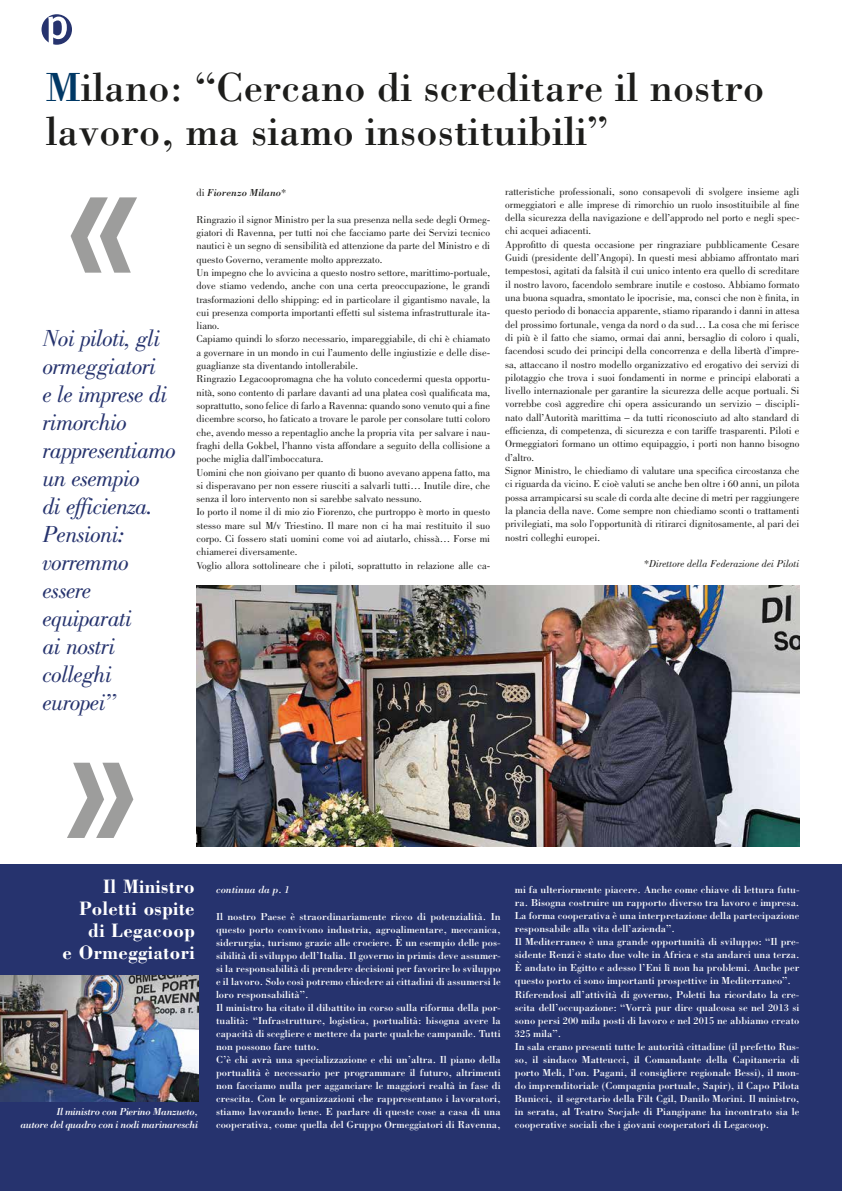
<style>
.page{position:relative;width:842px;height:1191px;background:#fff}
.page>*{position:absolute;margin:0;border:0;box-sizing:border-box;transform-origin:0 0}
.t1{font:italic 233.6px "Bodoni Std Poster";color:#9d9d9c;scale:.61 1}
.t2{font:42px/44px "Bodoni Std";color:#1d1d1b}
.t3{font:italic 24px/28px "Bodoni Std";letter-spacing:-.025em;color:#26336e}
.t4{font:700 20px/22px "Bodoni Std";letter-spacing:.02em;color:#fff;text-align:right;scale:.94 1}
.t5{font:10.5px/13.3px "Bodoni Std";color:#1d1d1b}
.t6{font:10.5px/13px "Bodoni Std";color:#fff}
.t7{font:italic 10.5px/13px "Bodoni Std";letter-spacing:-.03em;color:#fff;text-align:right}
.t8{font:italic 10.5px "Bodoni Std";color:#1d1d1b}
.t9{font:italic 10.5px "Bodoni Std";color:#1d1d1b}
.t10{font:italic 10.5px "Bodoni Std";color:#fff}
.s1{color:#003865}
.s2{font-style:normal}
</style>
<div class="page">
<div style="left:42px;top:14px;width:30px;height:31px;background:#26336e;border-radius:50%"></div>
<svg style="left:48px;top:16px;width:19px;height:29px"></svg>
<div style="left:0;top:864px;width:842px;height:327px;background:#26336e"></div>
<img style="left:197px;top:585px;width:602px;height:261px">
<img style="left:0;top:975px;width:198px;height:126px">
<h2 class="t2" style="left:46px;top:64px;width:720px"><span class="s1">M</span>ilano: “Cercano di screditare il nostro lavoro, ma siamo insostituibili”</h2>
<h1 class="t1" style="left:65px;top:68px;width:132px">«</h1>
<h3 class="t3" style="left:43px;top:324px;width:135px">Noi piloti, gli ormeggiatori<br>e le imprese di rimorchio rappresentiamo un esempio<br>di efficienza.<br>Pensioni: vorremmo essere equiparati<br>ai nostri colleghi europei”</h3>
<h1 class="t1" style="left:65px;top:633px;width:132px">»</h1>
<p class="t9" style="left:196px;top:186px;width:91px"><span class="s2">di</span> Fiorenzo Milano<span class="s2">*</span></p>
<p class="t5" style="left:196px;top:213px;width:295px">Ringrazio il signor Ministro per la sua presenza nella sede degli Ormeg&shy;giatori di Ravenna, per tutti noi che facciamo parte dei Servizi tecnico nautici è un segno di sensibilità ed attenzione da parte del Ministro e di questo Governo, veramente molto apprezzato.<br>Un impegno che lo avvicina a questo nostro settore, marittimo-portuale, dove stiamo vedendo, anche con una certa preoccupazione, le grandi trasformazioni dello shipping: ed in particolare il gigantismo navale, la cui presenza comporta importanti effetti sul sistema infrastrutturale ita&shy;liano.<br>Capiamo quindi lo sforzo necessario, impareggiabile, di chi è chiamato a governare in un mondo in cui l’aumento delle ingiustizie e delle dise&shy;guaglianze sta diventando intollerabile.<br>Ringrazio Legacoopromagna che ha voluto concedermi questa opportu&shy;nità, sono contento di parlare davanti ad una platea così qualificata ma, soprattutto, sono felice di farlo a Ravenna: quando sono venuto qui a fine dicembre scorso, ho faticato a trovare le parole per consolare tutti coloro che, avendo messo a repentaglio anche la propria vita per salvare i nau&shy;fraghi della Gokbel, l’hanno vista affondare a seguito della collisione a poche miglia dall’imboccatura.<br>Uomini che non gioivano per quanto di buono avevano appena fatto, ma si disperavano per non essere riusciti a salvarli tutti… Inutile dire, che senza il loro intervento non si sarebbe salvato nessuno.<br>Io porto il nome il di mio zio Fiorenzo, che purtroppo è morto in questo stesso mare sul M/v Triestino. Il mare non ci ha mai restituito il suo corpo. Ci fossero stati uomini come voi ad aiutarlo, chissà… Forse mi chiamerei diversamente.<br>Voglio allora sottolineare che i piloti, soprattutto in relazione alle ca-</p>
<p class="t5" style="left:505px;top:184px;width:296px">ratteristiche professionali, sono consapevoli di svolgere insieme agli ormeggiatori e alle imprese di rimorchio un ruolo insostituibile al fine della sicurezza della navigazione e dell’approdo nel porto e negli spec&shy;chi acquei adiacenti.<br>Approfitto di questa occasione per ringraziare pubblicamente Cesare Guidi (presidente dell’Angopi). In questi mesi abbiamo affrontato mari tempestosi, agitati da falsità il cui unico intento era quello di screditare il nostro lavoro, facendolo sembrare inutile e costoso. Abbiamo formato una buona squadra, smontato le ipocrisie, ma, consci che non è finita, in questo periodo di bonaccia apparente, stiamo riparando i danni in attesa del prossimo fortunale, venga da nord o da sud… La cosa che mi ferisce di più è il fatto che siamo, ormai dai anni, bersaglio di coloro i quali, facendosi scudo dei principi della concorrenza e della libertà d’impre&shy;sa, attaccano il nostro modello organizzativo ed erogativo dei servizi di pilotaggio che trova i suoi fondamenti in norme e principi elaborati a livello internazionale per garantire la sicurezza delle acque portuali. Si vorrebbe così aggredire chi opera assicurando un servizio – discipli&shy;nato dall’Autorità marittima – da tutti riconosciuto ad alto standard di efficienza, di competenza, di sicurezza e con tariffe trasparenti. Piloti e Ormeggiatori formano un ottimo equipaggio, i porti non hanno bisogno d’altro.<br>Signor Ministro, le chiediamo di valutare una specifica circostanza che ci riguarda da vicino. E cioè valuti se anche ben oltre i 60 anni, un pilota possa arrampicarsi su scale di corda alte decine di metri per raggiungere la plancia della nave. Come sempre non chiediamo sconti o trattamenti privilegiati, ma solo l’opportunità di ritirarci dignitosamente, al pari dei nostri colleghi europei.</p>
<p class="t8" style="left:644px;top:558px;width:157px">*Direttore della Federazione dei Piloti</p>
<h3 class="t4" style="left:62px;top:874px;width:142px">Il Ministro<br>Poletti ospite di Legacoop<br>e Ormeggiatori</h3>
<p class="t7" style="left:20px;top:1104px;width:179px">Il ministro con Pierino Manzueto,<br>autore del quadro con i nodi marinareschi</p>
<p class="t10" style="left:216px;top:883px;width:75px">continua da p. 1</p>
<p class="t6" style="left:216px;top:909px;width:286px">Il nostro Paese è straordinariamente ricco di potenzialità. In questo porto convivono industria, agroalimentare, meccanica, siderurgia, turismo grazie alle crociere. È un esempio delle pos&shy;sibilità di sviluppo dell’Italia. Il governo in primis deve assumer&shy;si la responsabilità di prendere decisioni per favorire lo sviluppo e il lavoro. Solo così potremo chiedere ai cittadini di assumersi le loro responsabilità”.<br>Il ministro ha citato il dibattito in corso sulla riforma della por&shy;tualità: “Infrastrutture, logistica, portualità: bisogna avere la capacità di scegliere e mettere da parte qualche campanile. Tutti non possono fare tutto.<br>C’è chi avrà una specializzazione e chi un’altra. Il piano della portualità è necessario per programmare il futuro, altrimenti non facciamo nulla per agganciare le maggiori realtà in fase di crescita. Con le organizzazioni che rappresentano i lavoratori, stiamo lavorando bene. E parlare di queste cose a casa di una cooperativa, come quella del Gruppo Ormeggiatori di Ravenna,</p>
<p class="t6" style="left:515px;top:883px;width:286px">mi fa ulteriormente piacere. Anche come chiave di lettura futu&shy;ra. Bisogna costruire un rapporto diverso tra lavoro e impresa.<br>La forma cooperativa è una interpretazione della partecipazione responsabile alla vita dell’azienda”.<br>Il Mediterraneo è una grande opportunità di sviluppo: “Il pre&shy;sidente Renzi è stato due volte in Africa e sta andarci una terza.<br>È andato in Egitto e adesso l’Eni lì non ha problemi. Anche per questo porto ci sono importanti prospettive in Mediterraneo”.<br>Riferendosi all’attività di governo, Poletti ha ricordato la cre&shy;scita dell’occupazione: “Vorrà pur dire qualcosa se nel 2013 si sono persi 200 mila posti di lavoro e nel 2015 ne abbiamo creato 325 mila”.<br>In sala erano presenti tutte le autorità cittadine (il prefetto Rus&shy;so, il sindaco Matteucci, il Comandante della Capitaneria di porto Meli, l’on. Pagani, il consigliere regionale Bessi), il mon&shy;do imprenditoriale (Compagnia portuale, Sapir), il Capo Pilota Bunicci, il segretario della Filt Cgil, Danilo Morini. Il ministro, in serata, al Teatro Socjale di Piangipane ha incontrato sia le cooperative sociali che i giovani cooperatori di Legacoop.</p>
</div>
